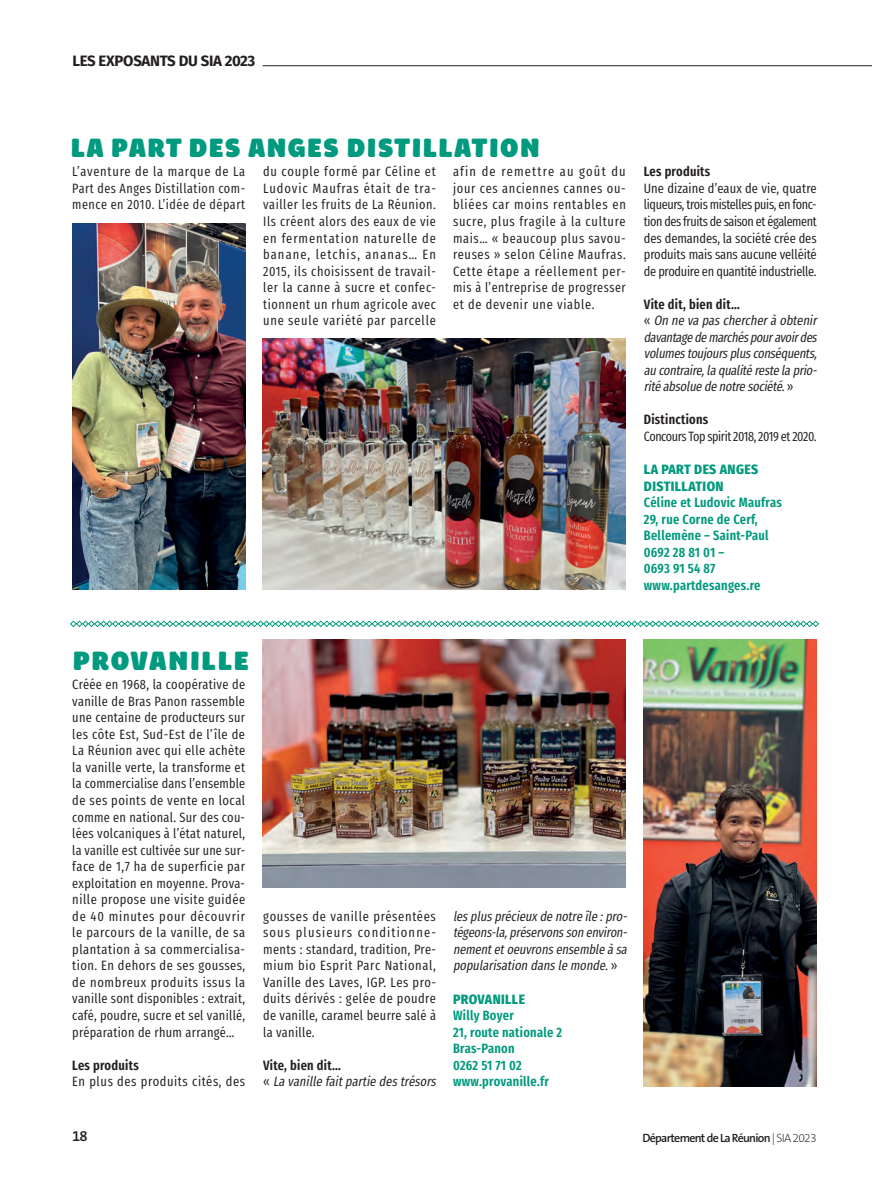
<style>
.page{position:relative;width:872px;height:1183px;background:#fff}
.page>*{position:absolute;margin:0;border:0;box-sizing:border-box;transform-origin:0 0}
.t1{font:900 27px "Brevia";letter-spacing:.03em;color:#009a7e}
.t2{font:700 15px "Fira Sans";letter-spacing:-.02em;color:#231f20}
.t3{font:600 15px "The Sans B6";color:#231f20}
.t4{font:13.5px/16.5px "Fira Sans Compressed";letter-spacing:.03em;color:#231f20;text-align:justify}
.t5{font:italic 13.5px/16.5px "Fira Sans Compressed";color:#231f20}
.t6{font:600 13.5px/16.5px "Fira Sans Compressed";letter-spacing:.02em;color:#009a7e}
.t7{font:800 13.5px/16.5px "Fira Sans Condensed";letter-spacing:.03em;color:#009a7e}
.t8{font:600 13.5px "Fira Sans Compressed";letter-spacing:.02em;color:#231f20}
.t9{font:13.5px "Fira Sans Compressed";letter-spacing:-.03em;color:#231f20}
.t10{font:600 12px "The Sans B6";letter-spacing:-.06em;color:#231f20}
.s1{font-weight:600;font-style:normal}
.s2{font-style:normal}
.s3{font-family:"The Sans B2";font-weight:200}
</style>
<div class="page">
<hr style="left:263px;top:65px;width:609px;height:1px;background:#231f20">
<svg style="left:70px;top:620px;width:749px;height:7px"></svg>
<img style="left:72px;top:223px;width:173px;height:366px">
<img style="left:263px;top:338px;width:363px;height:251px">
<img style="left:644px;top:639px;width:172px;height:446px">
<img style="left:263px;top:639px;width:362px;height:248px">
<p class="t2" style="left:72px;top:48px;width:184px">LES EXPOSANTS DU SIA 2023</p>
<h1 class="t1" style="left:70px;top:131px;width:471px">LA PART DES ANGES DISTILLATION</h1>
<p class="t4" style="left:453px;top:163px;width:174px">afin de remettre au goût du jour ces anciennes cannes ou&shy;bliées car moins rentables en sucre, plus fragile à la culture mais… « beaucoup plus savou&shy;reuses » selon Céline Maufras.<br>Cette étape a réellement per&shy;mis à l’entreprise de progresser et de devenir une viable.</p>
<p class="t8" style="left:644px;top:160px;width:68px">Les produits</p>
<p class="t4" style="left:72px;top:163px;width:174px">L’aventure de la marque de La Part des Anges Distillation com&shy;mence en 2010. L’idée de départ</p>
<p class="t4" style="left:263px;top:163px;width:174px">du couple formé par Céline et Ludovic Maufras était de tra&shy;vailler les fruits de La Réunion.<br>Ils créent alors des eaux de vie en fermentation naturelle de banane, letchis, ananas… En 2015, ils choisissent de travail&shy;ler la canne à sucre et confec&shy;tionnent un rhum agricole avec une seule variété par parcelle</p>
<p class="t4" style="left:644px;top:179px;width:174px">Une dizaine d’eaux de vie, quatre liqueurs, trois mistelles puis, en fonc&shy;tion des fruits de saison et également des demandes, la société crée des produits mais sans aucune velléité de produire en quantité industrielle.</p>
<p class="t5" style="left:644px;top:295px;width:178px"><span class="s1">Vite dit, bien dit…<br></span><span class="s2">«</span> On nevapaschercheràobtenir davantagedemarchéspouravoirdes volumestoujoursplusconséquents, aucontraire,laqualitérestelaprio&shy;ritéabsoluedenotresociété.<span class="s2">»</span></p>
<p class="t8" style="left:644px;top:408px;width:66px">Distinctions</p>
<p class="t9" style="left:644px;top:426px;width:174px">Concours Top spirit 2018, 2019 et 2020.</p>
<p class="t7" style="left:644px;top:460px;width:116px">LA PART DES ANGES<br>DISTILLATION</p>
<p class="t6" style="left:644px;top:493px;width:139px">Céline et Ludovic Maufras<br>29, rue Corne de Cerf,<br>Bellemène – Saint-Paul<br>0692 28 81 01 –<br>0693 91 54 87 www.partdesanges.re</p>
<h1 class="t1" style="left:72px;top:643px;width:178px">PROVANILLE</h1>
<p class="t4" style="left:72px;top:675px;width:174px">Créée en 1968, la coopérative de vanille de Bras Panon rassemble une centaine de producteurs sur les côte Est, Sud-Est de l’île de La Réunion avec qui elle achète la vanille verte, la transforme et la commercialise dans l’ensemble de ses points de vente en local comme en national. Sur des cou&shy;lées volcaniques à l’état naturel, la vanille est cultivée sur une sur&shy;face de 1,7 ha de superficie par exploitation en moyenne. Prova&shy;nille propose une visite guidée de 40 minutes pour découvrir le parcours de la vanille, de sa plantation à sa commercialisa&shy;tion. En dehors de ses gousses, de nombreux produits issus la vanille sont disponibles : extrait, café, poudre, sucre et sel vanillé, préparation de rhum arrangé…</p>
<p class="t8" style="left:72px;top:1053px;width:68px">Les produits</p>
<p class="t4" style="left:72px;top:1072px;width:174px">En plus des produits cités, des</p>
<p class="t4" style="left:263px;top:907px;width:174px">gousses de vanille présentées sous plusieurs conditionne&shy;ments : standard, tradition, Pre&shy;mium bio Esprit Parc National, Vanille des Laves, IGP. Les pro&shy;duits dérivés : gelée de poudre de vanille, caramel beurre salé à la vanille.</p>
<p class="t5" style="left:263px;top:1056px;width:178px"><span class="s1">Vite, bien dit…<br></span><span class="s2">«</span> Lavanillefaitpartiedestrésors</p>
<p class="t5" style="left:453px;top:907px;width:179px;text-align:justify">lesplusprécieuxdenotreîle:pro&shy;tégeons-la,préservonssonenviron&shy;nementetoeuvronsensembleàsa popularisation danslemonde.<span class="s2">»</span></p>
<p class="t7" style="left:453px;top:989px;width:74px">PROVANILLE</p>
<p class="t6" style="left:453px;top:1006px;width:111px">Willy Boyer<br>21, route nationale 2<br>Bras-Panon<br>0262 51 71 02 www.provanille.fr</p>
<p class="t3" style="left:72px;top:1127px;width:17px">18</p>
<p class="t10" style="left:642px;top:1131px;width:176px">Département de La Réunion <span class="s3">| SIA 2023</span></p>
</div>
